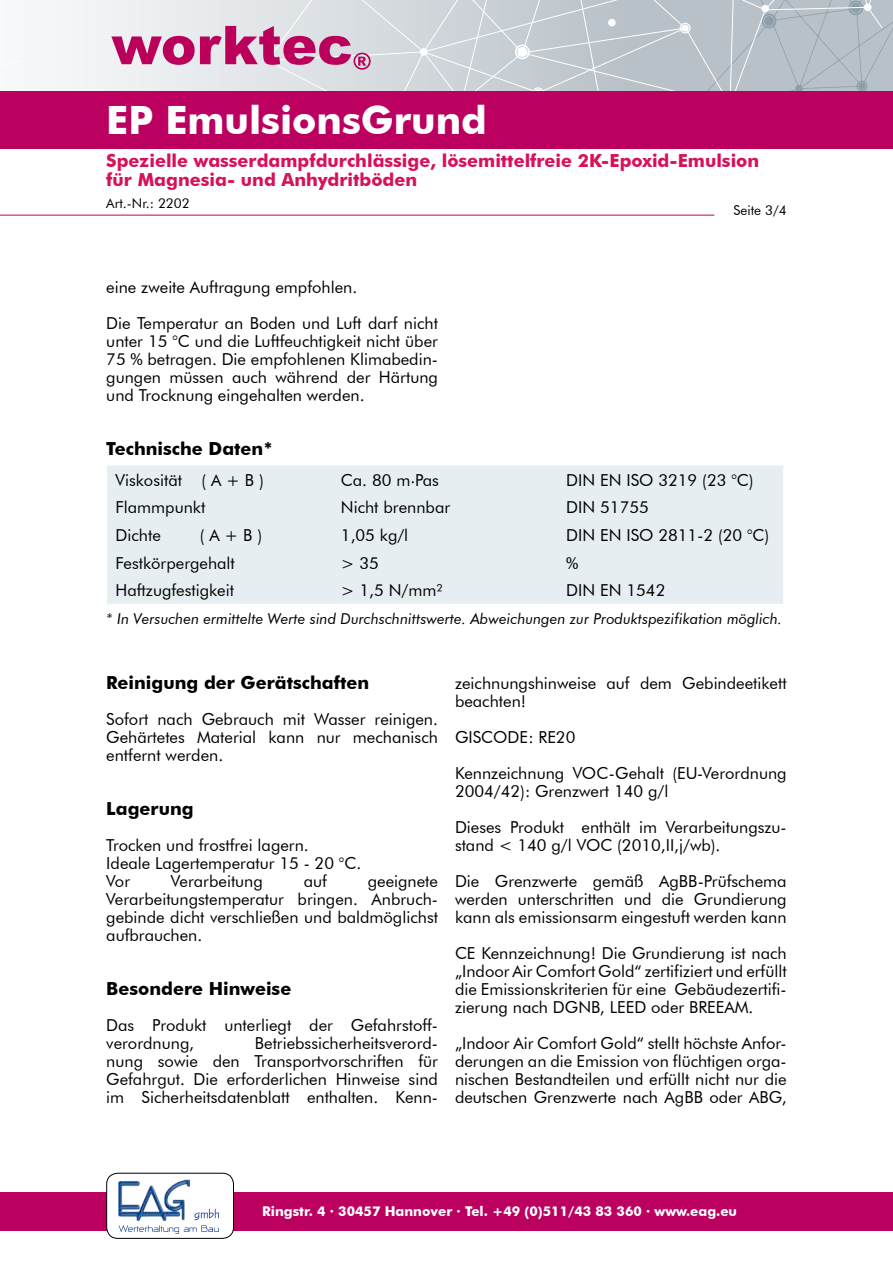
<style>
.page{position:relative;width:893px;height:1263px;background:#fff}
.page>*{position:absolute;margin:0;border:0;box-sizing:border-box;transform-origin:0 0}
.t1{font:700 39px "Futura BT";color:#fff}
.t2{font:700 18px/19.5px "Futura BT";color:#d7105a}
.t3{font:700 18px "Futura BT";color:#000}
.t4{font:16.5px/18px "Futura BT";color:#000}
.t5{font:italic 15px "Futura BT";color:#000}
.t6{font:700 13.5px "Futura BT";color:#fff}
.t7{font:13.5px "Futura BT";color:#000}
</style>
<div class="page">
<div style="left:0;top:0;width:893px;height:91px;background:#f4f5f6"></div>
<div style="left:107px;top:465px;width:676px;height:139px;background:#e7eef1"></div>
<div style="left:0;top:91px;width:893px;height:58px;background:#bb0060"></div>
<div style="left:0;top:1192px;width:893px;height:39px;background:#bb0060"></div>
<div style="left:107px;top:1173px;width:126px;height:65px;background:#fff;border-radius:11px"></div>
<svg style="left:119px;top:1209px;width:100px;height:25px"></svg>
<img style="left:119px;top:1180px;width:70px;height:40px">
<div style="left:106px;top:1173px;width:128px;height:66px;border:1px solid #000;border-radius:11px"></div>
<hr style="left:0;top:215px;width:714px;height:1px;background:#bb0060">
<svg style="left:111px;top:0;width:782px;height:91px"></svg>
<h1 class="t1" style="left:106px;top:96px;width:382px">EP EmulsionsGrund</h1>
<p class="t2" style="left:106px;top:150px;width:654px">Spezielle wasserdampfdurchlässige, lösemittelfreie 2K-Epoxid-Emulsion für Magnesia- und Anhydritböden</p>
<p class="t7" style="left:106px;top:195px;width:85px">Art.-Nr.: 2202</p>
<p class="t7" style="left:733px;top:202px;width:55px">Seite 3/4</p>
<p class="t4" style="left:106px;top:269px;width:333px;line-height:36px">eine zweite Auftragung empfohlen.<br>Die Temperatur an Boden und Luft darf nicht</p>
<p class="t4" style="left:106px;top:332px;width:333px;text-align:justify">unter 15 °C und die Luftfeuchtigkeit nicht über 75 % betragen. Die empfohlenen Klimabedin&shy;gungen müssen auch während der Härtung und Trocknung eingehalten werden.</p>
<p class="t3" style="left:106px;top:438px;width:168px">Technische Daten*</p>
<p class="t4" style="left:116px;top:471px;width:150px">Viskosität ( A + B )</p>
<p class="t4" style="left:341px;top:471px;width:99px">Ca. 80 m.Pas</p>
<p class="t4" style="left:566px;top:471px;width:189px">DIN EN ISO 3219 (23 °C)</p>
<p class="t4" style="left:116px;top:498px;width:91px">Flammpunkt</p>
<p class="t4" style="left:341px;top:498px;width:111px">Nicht brennbar</p>
<p class="t4" style="left:566px;top:498px;width:84px">DIN 51755</p>
<p class="t4" style="left:116px;top:526px;width:47px">Dichte</p>
<p class="t4" style="left:200px;top:526px;width:64px">( A + B )</p>
<p class="t4" style="left:341px;top:526px;width:69px">1,05 kg/l</p>
<p class="t4" style="left:566px;top:526px;width:204px">DIN EN ISO 2811-2 (20 °C)</p>
<p class="t4" style="left:116px;top:553px;width:121px">Festkörpergehalt</p>
<p class="t4" style="left:341px;top:553px;width:40px">&gt; 35</p>
<p class="t4" style="left:566px;top:553px;width:14px">%</p>
<p class="t4" style="left:116px;top:581px;width:120px">Haftzugfestigkeit</p>
<p class="t4" style="left:341px;top:581px;width:103px">&gt; 1,5 N/mm²</p>
<p class="t4" style="left:566px;top:581px;width:101px">DIN EN 1542</p>
<p class="t5" style="left:106px;top:609px;width:677px">* In Versuchen ermittelte Werte sind Durchschnittswerte. Abweichungen zur Produktspezifikation möglich.</p>
<p class="t3" style="left:106px;top:672px;width:264px">Reinigung der Gerätschaften</p>
<p class="t4" style="left:106px;top:710px;width:333px;text-align:justify">Sofort nach Gebrauch mit Wasser reinigen.<br>Gehärtetes Material kann nur mechanisch entfernt werden.</p>
<p class="t3" style="left:106px;top:798px;width:89px">Lagerung</p>
<p class="t4" style="left:106px;top:836px;width:256px">Trocken und frostfrei lagern.<br>Ideale Lagertemperatur 15 - 20 °C.<br>Vor</p>
<p class="t4" style="left:171px;top:872px;width:93px">Verarbeitung</p>
<p class="t4" style="left:304px;top:872px;width:25px">auf</p>
<p class="t4" style="left:106px;top:872px;width:333px;text-align:justify;text-indent:261px">geeignete Verarbeitungstemperatur bringen. Anbruch&shy;gebinde dicht verschließen und baldmöglichst aufbrauchen.</p>
<p class="t3" style="left:106px;top:978px;width:187px">Besondere Hinweise</p>
<p class="t4" style="left:106px;top:1016px;width:333px">Das Produkt unterliegt der Gefahrstoff&shy;verordnung,</p>
<p class="t4" style="left:106px;top:1034px;width:333px;text-align:justify;text-indent:149px">Betriebssicherheitsverord&shy;nung sowie den Transportvorschriften für Gefahrgut. Die erforderlichen Hinweise sind im Sicherheitsdatenblatt enthalten. Kenn-</p>
<p class="t4" style="left:455px;top:674px;width:333px">zeichnungshinweise auf dem Gebindeetikett beachten!</p>
<p class="t4" style="left:455px;top:719px;width:333px;line-height:36px">GISCODE: RE20<br>Kennzeichnung VOC-Gehalt (EU-Verordnung</p>
<p class="t4" style="left:455px;top:773px;width:333px;line-height:36px">2004/42): Grenzwert 140 g/l<br>Dieses Produkt enthält im Verarbeitungszu-</p>
<p class="t4" style="left:455px;top:827px;width:333px;line-height:36px">stand &lt; 140 g/l VOC (2010,II,j/wb).<br>Die Grenzwerte gemäß AgBB-Prüfschema</p>
<p class="t4" style="left:455px;top:890px;width:333px">werden unterschritten und die Grundierung kann als emissionsarm eingestuft werden kann</p>
<p class="t4" style="left:455px;top:944px;width:333px;text-align:justify">CE Kennzeichnung! Die Grundierung ist nach „Indoor Air Comfort Gold“ zertifiziert und erfüllt die Emissionskriterien für eine Gebäudezertifi&shy;zierung nach DGNB, LEED oder BREEAM.</p>
<p class="t4" style="left:455px;top:1034px;width:333px;text-align:justify">„Indoor Air Comfort Gold“ stellt höchste Anfor&shy;derungen an die Emission von flüchtigen orga&shy;nischen Bestandteilen und erfüllt nicht nur die deutschen Grenzwerte nach AgBB oder ABG,</p>
<p class="t6" style="left:262px;top:1203px;width:476px">Ringstr. 4 · 30457 Hannover · Tel. +49 (0)511/43 83 360 · www.eag.eu</p>
</div>
